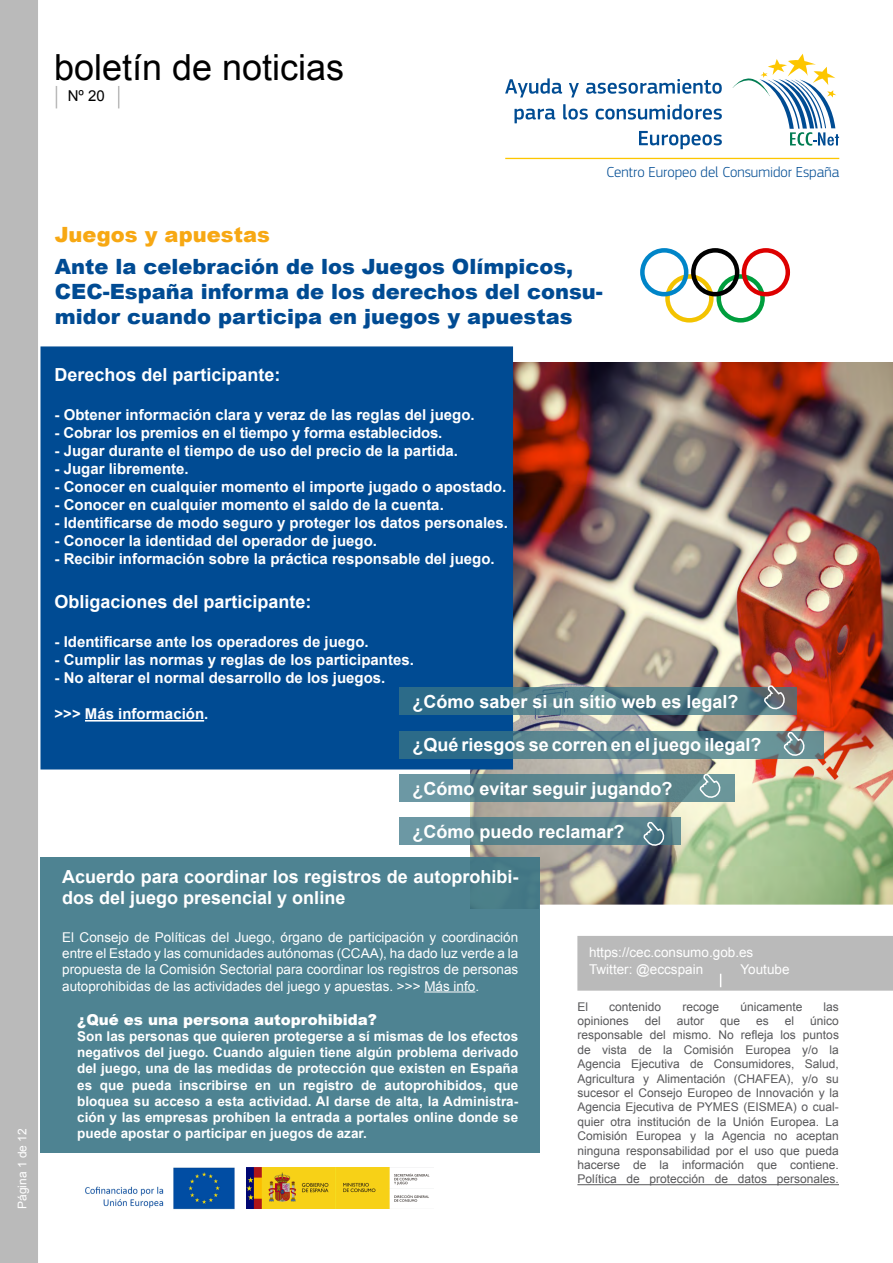
<style>
.page{position:relative;width:893px;height:1263px;background:#fff}
.page>*{position:absolute;margin:0;border:0;box-sizing:border-box;transform-origin:0 0}
.t1{font:36px "Arial";color:#000}
.t2{font:900 21px/25.2px "Arial";color:#004b93}
.t3{font:900 21px "Arial";color:#f7a813}
.t4{font:700 18px/21.6px "Arial";color:#fff}
.t5{font:300 15.15px "EC Square Sans Pro";color:#004c93}
.t6{font:700 15px "Arial";color:#fff}
.t7{font:900 15px "Arial";color:#fff}
.t8{font:15px "Arial";color:#000}
.t9{font:700 13.5px/16.2px "Arial";color:#fff;text-align:justify}
.t10{font:13.5px/16.2px "Arial";color:#fff}
.t11{font:12px/14.4px "Arial";color:#58585a;text-align:justify}
.t12{font:12px "Arial";color:#fff}
</style>
<div class="page">
<div style="left:0;top:0;width:38px;height:1263px;background:#bababa"></div>
<svg style="left:16px;top:1215px;width:11px;height:2px"></svg>
<svg style="left:56px;top:86px;width:1px;height:22px"></svg>
<svg style="left:118px;top:86px;width:1px;height:22px"></svg>
<hr style="left:505px;top:158px;width:334px;height:1px;background:#fdc600">
<svg style="left:732px;top:54px;width:107px;height:92px"></svg>
<svg style="left:505px;top:78px;width:57px;height:19px"></svg>
<svg style="left:569px;top:83px;width:10px;height:14px"></svg>
<svg style="left:586px;top:79px;width:136px;height:15px"></svg>
<svg style="left:514px;top:109px;width:41px;height:14px"></svg>
<svg style="left:563px;top:104px;width:25px;height:16px"></svg>
<svg style="left:596px;top:104px;width:126px;height:16px"></svg>
<svg style="left:639px;top:131px;width:83px;height:18px"></svg>
<img style="left:470px;top:363px;width:423px;height:542px">
<div style="left:40px;top:346px;width:473px;height:423px;background:#004b93;border:2px solid #004b93"></div>
<img style="left:85px;top:1167px;width:150px;height:43px">
<img style="left:247px;top:1168px;width:183px;height:41px">
<hr style="left:577px;top:1184px;width:262px;height:1px;background:#58585a">
<div style="left:577px;top:936px;width:316px;height:55px;background:#bababa"></div>
<hr style="left:85px;top:720px;width:119px;height:1px;background:#fff">
<div style="left:716px;top:274px;width:49px;height:49px;border:4px solid #009e3d;border-radius:50%"></div>
<div style="left:665px;top:274px;width:49px;height:49px;border:4px solid #f3c301;border-radius:50%"></div>
<div style="left:640px;top:248px;width:48px;height:48px;border:4px solid #0085c8;border-radius:50%"></div>
<div style="left:691px;top:248px;width:48px;height:48px;border:4px solid #000;border-radius:50%"></div>
<div style="left:742px;top:248px;width:48px;height:48px;border:4px solid #d00;border-radius:50%"></div>
<svg style="left:399px;top:688px;width:397px;height:27px;background:#497989"></svg>
<svg style="left:399px;top:731px;width:425px;height:27px;background:#4f7f8e"></svg>
<svg style="left:399px;top:774px;width:335px;height:27px;background:#608b94"></svg>
<svg style="left:399px;top:818px;width:281px;height:27px;background:#5d8892"></svg>
<svg style="left:642px;top:820px;width:24px;height:28px"></svg>
<svg style="left:698px;top:772px;width:24px;height:28px"></svg>
<svg style="left:782px;top:730px;width:24px;height:28px"></svg>
<svg style="left:763px;top:684px;width:24px;height:27px"></svg>
<div style="left:40px;top:857px;width:500px;height:296px;background:#4e8392"></div>
<hr style="left:424px;top:991px;width:51px;height:1px;background:#fff">
<p class="t12" style="left:14px;top:1209px;width:82px;rotate:-90deg">Página 1 de 12</p>
<h1 class="t1" style="left:54px;top:43px;width:292px">boletín de noticias</h1>
<p class="t8" style="left:68px;top:86px;width:39px">Nº 20</p>
<h2 class="t3" style="left:55px;top:219px;width:216px">Juegos y apuestas</h2>
<p class="t5" style="left:606px;top:163px;width:234px">Centro Europeo del Consumidor España</p>
<h2 class="t2" style="left:55px;top:253px;width:549px">Ante la celebración de los Juegos Olímpicos,<br>CEC-España informa de los derechos del consu&shy;midor cuando participa en juegos y apuestas</h2>
<p class="t4" style="left:55px;top:364px;width:228px">Derechos del participante:</p>
<p class="t6" style="left:55px;top:404px;width:422px">- Obtener información clara y veraz de las reglas del juego.</p>
<p class="t6" style="left:55px;top:422px;width:389px">- Cobrar los premios en el tiempo y forma establecidos.</p>
<p class="t6" style="left:55px;top:440px;width:405px">- Jugar durante el tiempo de uso del precio de la partida.</p>
<p class="t6" style="left:55px;top:458px;width:136px">- Jugar libremente.</p>
<p class="t6" style="left:55px;top:476px;width:453px">- Conocer en cualquier momento el importe jugado o apostado.</p>
<p class="t6" style="left:55px;top:494px;width:391px">- Conocer en cualquier momento el saldo de la cuenta.</p>
<p class="t6" style="left:55px;top:512px;width:455px">- Identificarse de modo seguro y proteger los datos personales.</p>
<p class="t6" style="left:55px;top:530px;width:324px">- Conocer la identidad del operador de juego.</p>
<p class="t6" style="left:55px;top:548px;width:442px">- Recibir información sobre la práctica responsable del juego.</p>
<p class="t4" style="left:55px;top:591px;width:259px">Obligaciones del participante:</p>
<p class="t6" style="left:55px;top:631px;width:316px">- Identificarse ante los operadores de juego.</p>
<p class="t6" style="left:55px;top:649px;width:361px">- Cumplir las normas y reglas de los participantes.</p>
<p class="t6" style="left:55px;top:667px;width:332px">- No alterar el normal desarrollo de los juegos.</p>
<p class="t6" style="left:55px;top:703px;width:155px">&gt;&gt;&gt; Más información.</p>
<p class="t4" style="left:412px;top:691px;width:328px">¿Cómo saber si un sitio web es legal?</p>
<p class="t4" style="left:412px;top:734px;width:350px">¿Qué riesgos se corren en el juego ilegal?</p>
<p class="t4" style="left:412px;top:778px;width:262px">¿Cómo evitar seguir jugando?</p>
<p class="t4" style="left:412px;top:821px;width:214px">¿Cómo puedo reclamar?</p>
<p class="t4" style="left:62px;top:866px;width:458px">Acuerdo para coordinar los registros de autoprohibi&shy;dos del juego presencial y online</p>
<p class="t10" style="left:62px;top:929px;width:458px;text-align:justify">El Consejo de Políticas del Juego, órgano de participación y coordinación entre el Estado y las comunidades autónomas (CCAA), ha dado luz verde a la propuesta de la Comisión Sectorial para coordinar los registros de personas autoprohibidas de las actividades del juego y apuestas. &gt;&gt;&gt; Más info.</p>
<p class="t7" style="left:77px;top:1008px;width:301px">¿Qué es una persona autoprohibida?</p>
<p class="t9" style="left:77px;top:1028px;width:443px">Son las personas que quieren protegerse a sí mismas de los efectos negativos del juego. Cuando alguien tiene algún problema derivado del juego, una de las medidas de protección que existen en España es que pueda inscribirse en un registro de autoprohibidos, que bloquea su acceso a esta actividad. Al darse de alta, la Administra&shy;ción y las empresas prohíben la entrada a portales online donde se puede apostar o participar en juegos de azar.</p>
<p class="t10" style="left:589px;top:944px;width:166px">https://cec.consumo.gob.es<br>Twitter: @eccspain</p>
<p class="t10" style="left:740px;top:961px;width:51px">Youtube</p>
<p class="t11" style="left:577px;top:999px;width:12px">El</p>
<p class="t11" style="left:609px;top:999px;width:54px">contenido</p>
<p class="t11" style="left:682px;top:999px;width:38px">recoge</p>
<p class="t11" style="left:740px;top:999px;width:64px">únicamente</p>
<p class="t11" style="left:824px;top:999px;width:17px">las</p>
<p class="t11" style="left:577px;top:1013px;width:53px">opiniones</p>
<p class="t11" style="left:645px;top:1013px;width:18px">del</p>
<p class="t11" style="left:677px;top:1013px;width:29px">autor</p>
<p class="t11" style="left:720px;top:1013px;width:22px">que</p>
<p class="t11" style="left:756px;top:1013px;width:14px">es</p>
<p class="t11" style="left:785px;top:1013px;width:11px">el</p>
<p class="t11" style="left:577px;top:1013px;width:263px;text-indent:233px">único responsable del mismo. No refleja los puntos de vista de la Comisión Europea y/o la Agencia Ejecutiva de Consumidores, Salud, Agricultura y Alimentación (CHAFEA), y/o su sucesor el Consejo Europeo de Innovación y la Agencia Ejecutiva de PYMES (EISMEA) o cual&shy;quier otra institución de la Unión Europea. La Comisión Europea y la Agencia no aceptan ninguna responsabilidad por el uso que pueda hacerse de la información que contiene.<br>Política de protección de datos personales.</p>
</div>
